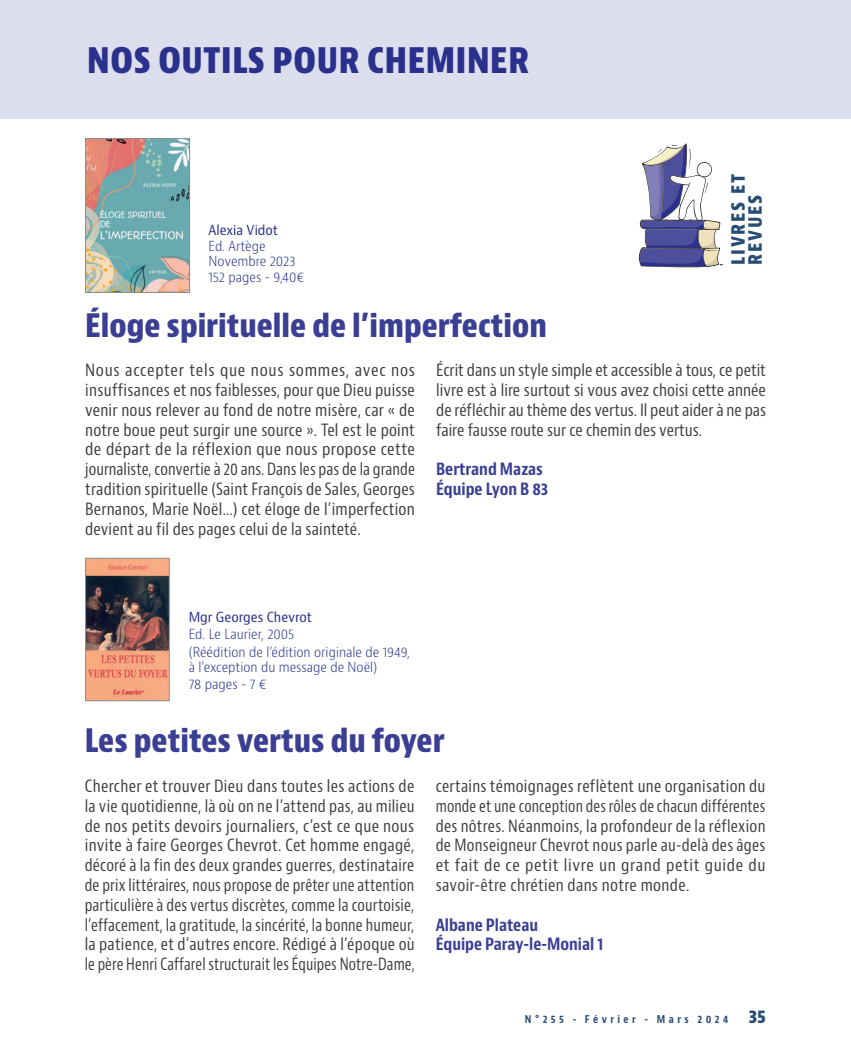
<style>
.page{position:relative;width:851px;height:1063px;background:#fff}
.page>*{position:absolute;margin:0;border:0;box-sizing:border-box;transform-origin:0 0}
.t1{font:700 condensed 37.5px "Bernino Sans";color:#2a318c}
.t2{font:700 condensed 31.5px "Bernino Sans";color:#3b3f94}
.t3{font:700 condensed 19.5px/16.8px "Bernino Sans";letter-spacing:.09em;color:#284d75}
.t4{font:condensed 16.5px/19.8px "Bernino Sans";letter-spacing:.01em;color:#3e3e3f;text-align:justify}
.t5{font:700 condensed 16.5px/19.8px "Bernino Sans";color:#3b3f94}
.t6{font:300 condensed 13.5px/15.6px "Bernino Sans";color:#2a318c}
.t7{font:condensed 13.5px "Bernino Sans";color:#2a318c}
.t8{font:700 condensed 10.5px "Bernino Sans";letter-spacing:.33em;color:#284d75}
.s1{font-size:18px}
</style>
<div class="page">
<div style="left:0;top:0;width:850px;height:119px;background:#dcdeee"></div>
<img style="left:87px;top:140px;width:101px;height:151px">
<div style="left:85px;top:138px;width:105px;height:155px;border:1px solid #8a8c8f"></div>
<img style="left:87px;top:560px;width:81px;height:139px">
<div style="left:85px;top:558px;width:85px;height:143px;border:1px solid #8a8c8f"></div>
<svg style="left:638px;top:143px;width:85px;height:125px"></svg>
<h1 class="t1" style="left:87px;top:37px;width:444px">NOS OUTILS POUR CHEMINER</h1>
<p class="t7" style="left:208px;top:222px;width:71px">Alexia Vidot</p>
<p class="t6" style="left:208px;top:238px;width:97px">Ed. Artège<br>Novembre 2023<br>152 pages - 9,40€</p>
<p class="t3" style="left:729px;top:265px;width:92px;rotate:-90deg">LIVRES ET<br>REVUES</p>
<h2 class="t2" style="left:85px;top:306px;width:463px">Éloge spirituelle de l’imperfection</h2>
<p class="t4" style="left:85px;top:361px;width:331px">Nous accepter tels que nous sommes, avec nos insuffisances et nos faiblesses, pour que Dieu puisse venir nous relever au fond de notre misère, car « de notre boue peut surgir une source ». Tel est le point de départ de la réflexion que nous propose cette journaliste, convertie à 20 ans. Dans les pas de la grande tradition spirituelle (Saint François de Sales, Georges Bernanos, Marie Noël…) cet éloge de l’imperfection devient au fil des pages celui de la sainteté.</p>
<p class="t4" style="left:436px;top:361px;width:331px">Écrit dans un style simple et accessible à tous, ce petit livre est à lire surtout si vous avez choisi cette année de réfléchir au thème des vertus. Il peut aider à ne pas faire fausse route sur ce chemin des vertus.</p>
<p class="t5" style="left:436px;top:460px;width:114px">Bertrand Mazas<br>Équipe Lyon B 83</p>
<p class="t7" style="left:189px;top:609px;width:125px">Mgr Georges Chevrot</p>
<p class="t6" style="left:189px;top:626px;width:223px;line-height:17.1px">Ed. Le Laurier, 2005<br>(Réédition de l’édition originale de 1949,</p>
<p class="t6" style="left:189px;top:658px;width:190px;line-height:17.1px">à l’exception du message de Noël)<br>78 pages - 7 €</p>
<h2 class="t2" style="left:85px;top:722px;width:361px">Les petites vertus du foyer</h2>
<p class="t4" style="left:85px;top:776px;width:331px">Chercher et trouver Dieu dans toutes les actions de la vie quotidienne, là où on ne l’attend pas, au milieu de nos petits devoirs journaliers, c’est ce que nous invite à faire Georges Chevrot. Cet homme engagé, décoré à la fin des deux grandes guerres, destinataire de prix littéraires, nous propose de prêter une attention particulière à des vertus discrètes, comme la courtoisie, l’effacement, la gratitude, la sincérité, la bonne humeur, la patience, et d’autres encore. Rédigé à l’époque où le père Henri Caffarel structurait les Équipes Notre-Dame,</p>
<p class="t4" style="left:435px;top:776px;width:331px">certains témoignages reflètent une organisation du monde et une conception des rôles de chacun différentes des nôtres. Néanmoins, la profondeur de la réflexion de Monseigneur Chevrot nous parle au-delà des âges et fait de ce petit livre un grand petit guide du savoir-être chrétien dans notre monde.</p>
<p class="t5" style="left:435px;top:915px;width:169px">Albane Plateau<br>Équipe Paray-le-Monial 1</p>
<p class="t8" style="left:525px;top:1013px;width:242px">N°255 - Février - Mars 2024 <span class="s1">35</span></p>
</div>
